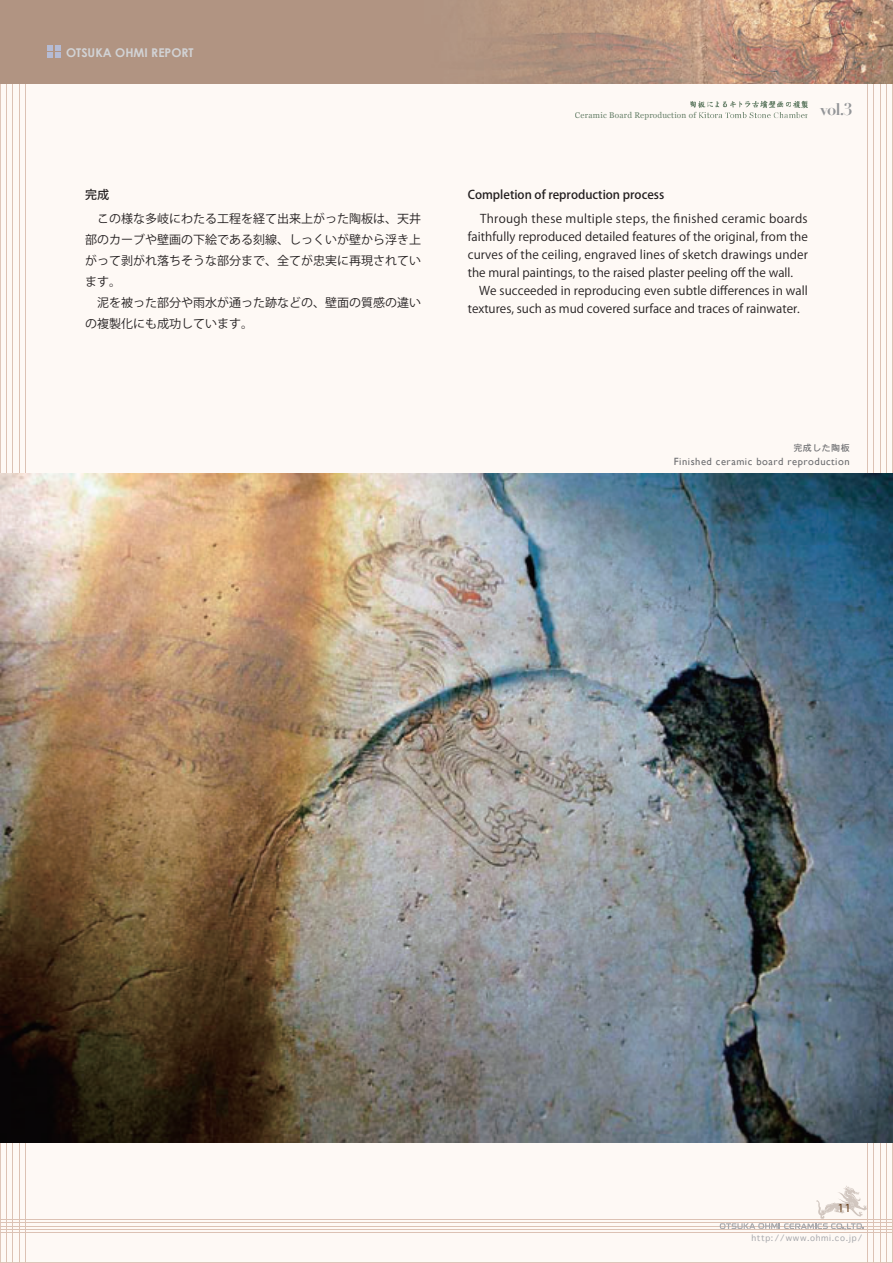
<style>
.page{position:relative;width:893px;height:1263px;background:#fff}
.page>*{position:absolute;margin:0;border:0;box-sizing:border-box;transform-origin:0 0}
.t1{font:700 16.5px "Didot";color:#939598}
.t2{font:700 12.15px "Century Gothic";color:#d1d2d4}
.t3{font:12px/21px "Koz Go Pro";color:#231f20}
.t4{font:500 12px "Koz Go Pro";color:#231f20}
.t5{font:10.5px "Gill Sans";letter-spacing:.05em;color:#6c6d70}
.t6{font:10.5px "Osaka";color:#603711}
.t7{font:9px "Osaka";letter-spacing:.05em;color:#6c6d70}
.t8{font:8.25px "Georgia";letter-spacing:.025em;color:#678069}
.t9{font:8.25px "Osaka";letter-spacing:.075em;color:#a8a9ad}
</style>
<div class="page">
<div style="left:0;top:83px;width:893px;height:1180px;background:#fef9f5"></div>
<img style="left:0;top:0;width:893px;height:83px">
<svg style="left:720px;top:1185px;width:147px;height:45px"></svg>
<svg style="left:48px;top:45px;width:12px;height:13px"></svg>
<img style="left:0;top:474px;width:893px;height:669px">
<svg style="left:575px;top:112px;width:13px;height:6px"></svg>
<hr style="left:589px;top:114px;width:11px;height:4px;background:#fef9f5">
<svg style="left:600px;top:112px;width:3px;height:6px"></svg>
<div style="left:603px;top:112px;width:29px;height:6px;background:#fef9f5"></div>
<svg style="left:635px;top:112px;width:5px;height:6px"></svg>
<div style="left:641px;top:114px;width:16px;height:6px;background:#fef9f5"></div>
<svg style="left:658px;top:112px;width:4px;height:6px"></svg>
<div style="left:662px;top:113px;width:12px;height:5px;background:#fef9f5"></div>
<svg style="left:674px;top:112px;width:7px;height:6px"></svg>
<div style="left:682px;top:112px;width:15px;height:6px;background:#fef9f5"></div>
<img style="left:690px;top:101px;width:118px;height:17px">
<p class="t2" style="left:66px;top:45px;width:129px">OTSUKA OHMI REPORT</p>
<p class="t4" style="left:85px;top:187px;width:25px">完成</p>
<p class="t3" style="left:85px;top:209px;width:337px">　この様な多岐にわたる工程を経て出来上がった陶板は、天井部のカーブや壁画の下絵である刻線、しっくいが壁から浮き上がって剥がれ落ちそうな部分まで、全てが忠実に再現されています。<br>　泥を被った部分や雨水が通った跡などの、壁面の質感の違いの複製化にも成功しています。</p>
<p class="t8" style="left:575px;top:110px;width:123px">Ceramic Board Reproduction of</p>
<h1 class="t1" style="left:820px;top:99px;width:34px">vol.3</h1>
<p class="t4" style="left:468px;top:187px;width:198px">Completion of reproduction process</p>
<p class="t3" style="left:468px;top:210px;width:342px;line-height:18px;text-align:justify;text-indent:12px">Through these multiple steps, the finished ceramic boards faithfully reproduced detailed features of the original, from the curves of the ceiling, engraved lines of sketch drawings under the mural paintings, to the raised plaster peeling off the wall.</p>
<p class="t3" style="left:468px;top:282px;width:341px;line-height:18px;text-indent:11px">We succeeded in reproducing even subtle differences in wall textures, such as mud covered surface and traces of rainwater.</p>
<p class="t7" style="left:793px;top:442px;width:58px">完成した陶板</p>
<p class="t5" style="left:674px;top:455px;width:177px">Finished ceramic board reproduction</p>
<p class="t6" style="left:837px;top:1201px;width:16px">11</p>
<p class="t9" style="left:751px;top:1232px;width:112px">http://www.ohmi.co.jp/</p>
</div>
